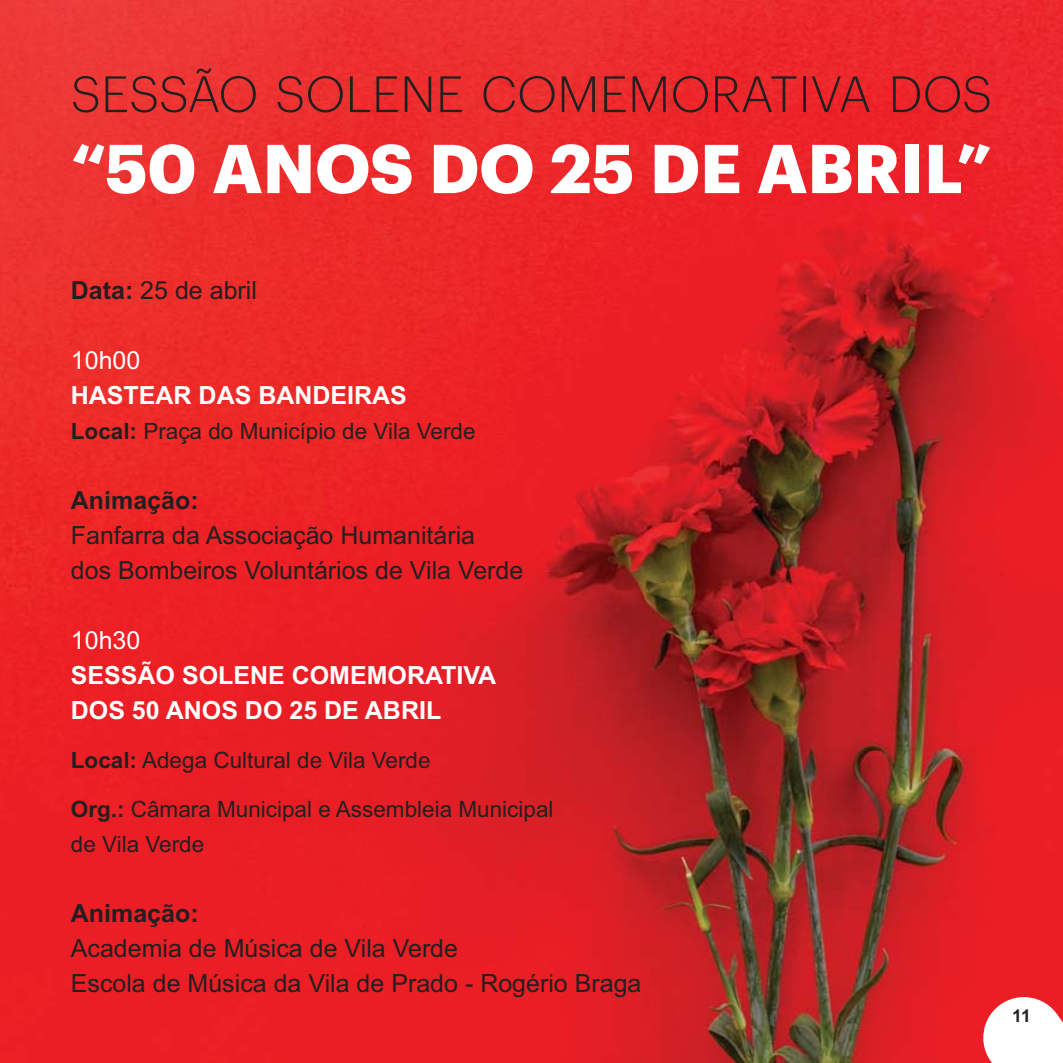
<style>
.page{position:relative;width:1063px;height:1063px;background:#fff}
.page>*{position:absolute;margin:0;border:0;box-sizing:border-box;transform-origin:0 0}
.t1{font:700 67.5px "Graphik";color:#fff}
.t2{font:300 50px "Graphik";color:#231f20}
.t3{font:25px/35px "Arial";color:#231f20}
.t4{font:700 25px/35px "Arial";color:#fff}
.t5{font:700 25px "Arial";color:#231f20}
.t6{font:25px "Arial";color:#fff}
.t7{font:22.5px/49.2px "Arial";color:#231f20}
.t8{font:700 17.5px "Arial";color:#231f20}
.s1{font-weight:700}
</style>
<div class="page">
<img style="left:0;top:0;width:1063px;height:1063px">
<svg style="left:978px;top:992px;width:85px;height:71px"></svg>
<h2 class="t2" style="left:71px;top:66px;width:923px">SESSÃO SOLENE COMEMORATIVA DOS</h2>
<h1 class="t1" style="left:71px;top:137px;width:923px">“50 ANOS DO 25 DE ABRIL”</h1>
<p class="t3" style="left:71px;top:275px;width:188px"><span class="s1">Data:</span> 25 de abril</p>
<p class="t6" style="left:71px;top:351px;width:71px">10h00</p>
<p class="t4" style="left:71px;top:378px;width:338px">HASTEAR DAS BANDEIRAS</p>
<p class="t7" style="left:71px;top:408px;width:406px"><span class="s1">Local:</span> Praça do Município de Vila Verde</p>
<p class="t5" style="left:71px;top:486px;width:129px">Animação:</p>
<p class="t3" style="left:71px;top:520px;width:454px">Fanfarra da Associação Humanitária<br>dos Bombeiros Voluntários de Vila Verde</p>
<p class="t6" style="left:71px;top:631px;width:71px">10h30</p>
<p class="t4" style="left:71px;top:658px;width:427px">SESSÃO SOLENE COMEMORATIVA<br>DOS 50 ANOS DO 25 DE ABRIL</p>
<p class="t7" style="left:71px;top:738px;width:484px"><span class="s1">Local:</span> Adega Cultural de Vila Verde<br><span class="s1">Org.:</span> Câmara Municipal e Assembleia Municipal</p>
<p class="t7" style="left:71px;top:822px;width:135px">de Vila Verde</p>
<p class="t5" style="left:71px;top:899px;width:129px">Animação:</p>
<p class="t3" style="left:71px;top:933px;width:572px">Academia de Música de Vila Verde<br>Escola de Música da Vila de Prado - Rogério Braga</p>
<p class="t8" style="left:1012px;top:1006px;width:20px">11</p>
</div>
